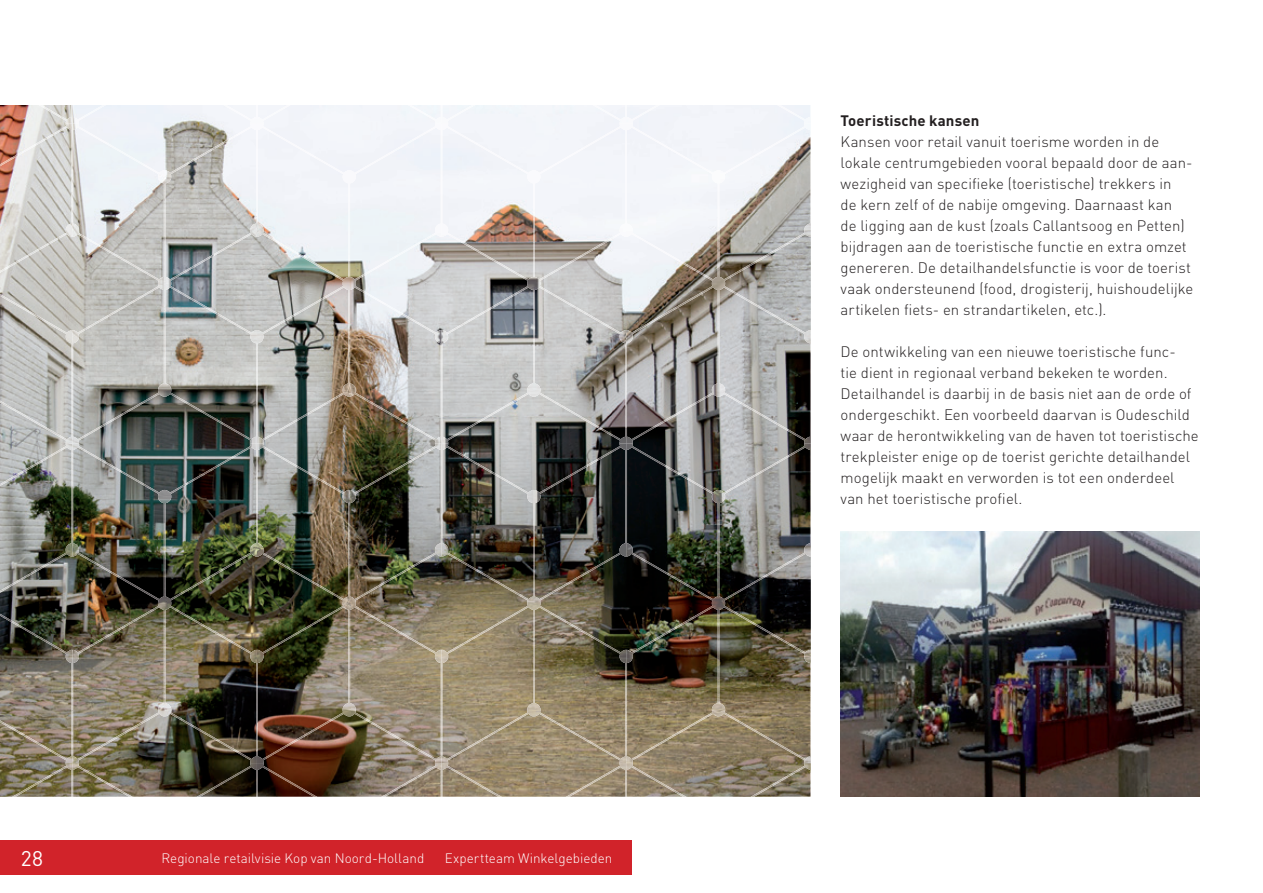
<style>
.page{position:relative;width:1263px;height:893px;background:#fff}
.page>*{position:absolute;margin:0;border:0;box-sizing:border-box;transform-origin:0 0}
.t1{font:21px "DIN";color:#fff}
.t2{font:300 15px/21px "DIN";letter-spacing:.005em;color:#231f20}
.t3{font:700 15px "DIN";letter-spacing:.01em;color:#231f20}
.t4{font:300 13.5px "DIN";color:#fff}
</style>
<div class="page">
<img style="left:0;top:124px;width:72px;height:639px">
<img style="left:72px;top:124px;width:739px;height:639px">
<svg style="left:0;top:763px;width:811px;height:112px"></svg>
<svg style="left:0;top:105px;width:810px;height:19px"></svg>
<div style="left:0;top:840px;width:631px;height:34px;background:#d1232a"></div>
<img style="left:840px;top:532px;width:359px;height:265px">
<h1 class="t1" style="left:21px;top:845px;width:24px">28</h1>
<p class="t4" style="left:162px;top:850px;width:264px">Regionale retailvisie Kop van Noord-Holland</p>
<p class="t4" style="left:445px;top:850px;width:169px">Expertteam Winkelgebieden</p>
<p class="t3" style="left:840px;top:111px;width:140px">Toeristische kansen</p>
<p class="t2" style="left:840px;top:131px;width:354px">Kansen voor retail vanuit toerisme worden in de lokale centrumgebieden vooral bepaald door de aan&shy;wezigheid van specifieke (toeristische) trekkers in<br>de kern zelf of de nabije omgeving. Daarnaast kan<br>de ligging aan de kust (zoals Callantsoog en Petten) bijdragen aan de toeristische functie en extra omzet genereren. De detailhandelsfunctie is voor de toerist vaak ondersteunend (food, drogisterij, huishoudelijke artikelen fiets- en strandartikelen, etc.).</p>
<p class="t2" style="left:840px;top:341px;width:360px">De ontwikkeling van een nieuwe toeristische func-<br>tie dient in regionaal verband bekeken te worden.<br>Detailhandel is daarbij in de basis niet aan de orde of ondergeschikt. Een voorbeeld daarvan is Oudeschild waar de herontwikkeling van de haven tot toeristische trekpleister enige op de toerist gerichte detailhandel mogelijk maakt en verworden is tot een onderdeel van het toeristische profiel.</p>
</div>
